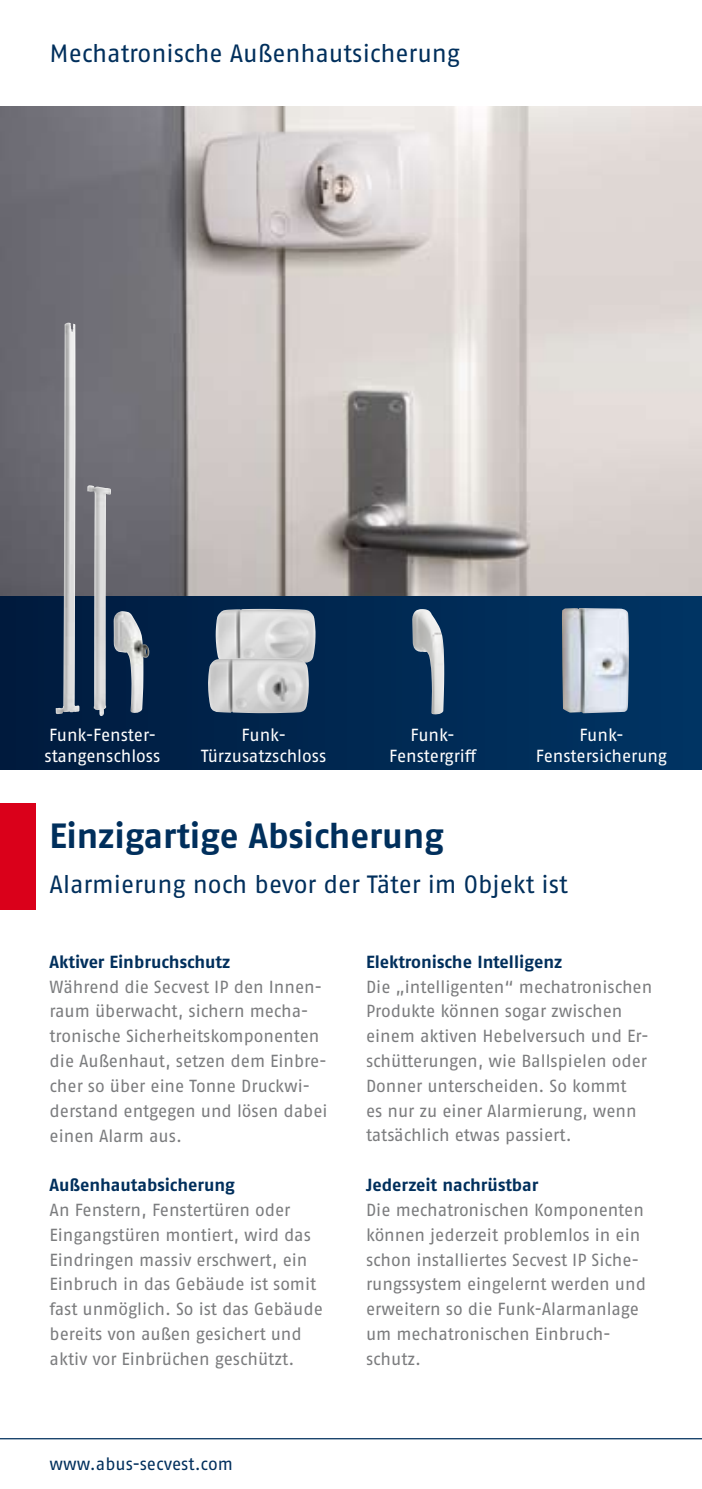
<style>
.page{position:relative;width:702px;height:1489px;background:#fff}
.page>*{position:absolute;margin:0;border:0;box-sizing:border-box;transform-origin:0 0}
.t1{font:700 35px "ABUS Fago Pro";letter-spacing:-.005em;color:#002f5c}
.t2{font:25px "ABUS Fago Pro";letter-spacing:-.005em;color:#002f5c}
.t3{font:17.5px/24.8px "ABUS Fago Pro";letter-spacing:-.005em;color:#7b7c7e}
.t4{font:17.5px/21px "ABUS Fago Pro";letter-spacing:-.005em;color:#fff;text-align:center}
.t5{font:700 17.5px "ABUS Fago Pro";color:#002f5c}
.t6{font:17.5px "ABUS Fago Pro";color:#002f5c}
</style>
<div class="page">
<hr style="left:0;top:1437px;width:702px;height:2px;background:#002f5c">
<div style="left:0;top:595px;width:702px;height:174px;background:linear-gradient(to right,#001a3d,#003564)"></div>
<div style="left:0;top:803px;width:35px;height:107px;background:#da001a"></div>
<img style="left:0;top:106px;width:702px;height:489px">
<img style="left:216px;top:609px;width:99px;height:54px">
<img style="left:208px;top:658px;width:101px;height:55px">
<img style="left:412px;top:609px;width:32px;height:105px">
<img style="left:562px;top:608px;width:67px;height:105px">
<img style="left:56px;top:323px;width:55px;height:393px">
<img style="left:114px;top:611px;width:35px;height:102px">
<h2 class="t2" style="left:50px;top:38px;width:411px">Mechatronische Außenhautsicherung</h2>
<p class="t4" style="left:45px;top:724px;width:117px;text-align:left">Funk-Fenster&shy;stangenschloss</p>
<p class="t4" style="left:201px;top:724px;width:127px">Funk-<br>Türzusatzschloss</p>
<p class="t4" style="left:389px;top:724px;width:89px">Funk-<br>Fenstergriff</p>
<p class="t4" style="left:536px;top:724px;width:133px">Funk-<br>Fenstersicherung</p>
<h1 class="t1" style="left:50px;top:815px;width:396px">Einzigartige Absicherung</h1>
<h2 class="t2" style="left:50px;top:869px;width:519px">Alarmierung noch bevor der Täter im Objekt ist</h2>
<p class="t5" style="left:50px;top:951px;width:182px">Aktiver Einbruchschutz</p>
<p class="t3" style="left:50px;top:974px;width:279px">Während die Secvest IP den Innen&shy;raum überwacht, sichern mecha&shy;tronische Sicherheitskomponenten die Außenhaut, setzen dem Einbre&shy;cher so über eine Tonne Druckwi&shy;derstand entgegen und lösen dabei einen Alarm aus.</p>
<p class="t5" style="left:50px;top:1174px;width:187px">Außenhautabsicherung</p>
<p class="t3" style="left:50px;top:1197px;width:275px">An Fenstern, Fenstertüren oder Eingangstüren montiert, wird das Eindringen massiv erschwert, ein Einbruch in das Gebäude ist somit fast unmöglich. So ist das Gebäude bereits von außen gesichert und aktiv vor Einbrüchen geschützt.</p>
<p class="t6" style="left:50px;top:1453px;width:185px">www.abus-secvest.com</p>
<p class="t5" style="left:366px;top:951px;width:198px">Elektronische Intelligenz</p>
<p class="t3" style="left:366px;top:974px;width:288px">Die „intelligenten“ mechatronischen Produkte können sogar zwischen einem aktiven Hebelversuch und Er&shy;schütterungen, wie Ballspielen oder Donner unterscheiden. So kommt<br>es nur zu einer Alarmierung, wenn tatsächlich etwas passiert.</p>
<p class="t5" style="left:366px;top:1174px;width:174px">Jederzeit nachrüstbar</p>
<p class="t3" style="left:366px;top:1197px;width:281px">Die mechatronischen Komponenten können jederzeit problemlos in ein schon installiertes Secvest IP Siche&shy;rungssystem eingelernt werden und erweitern so die Funk-Alarmanlage um mechatronischen Einbruch&shy;schutz.</p>
</div>
